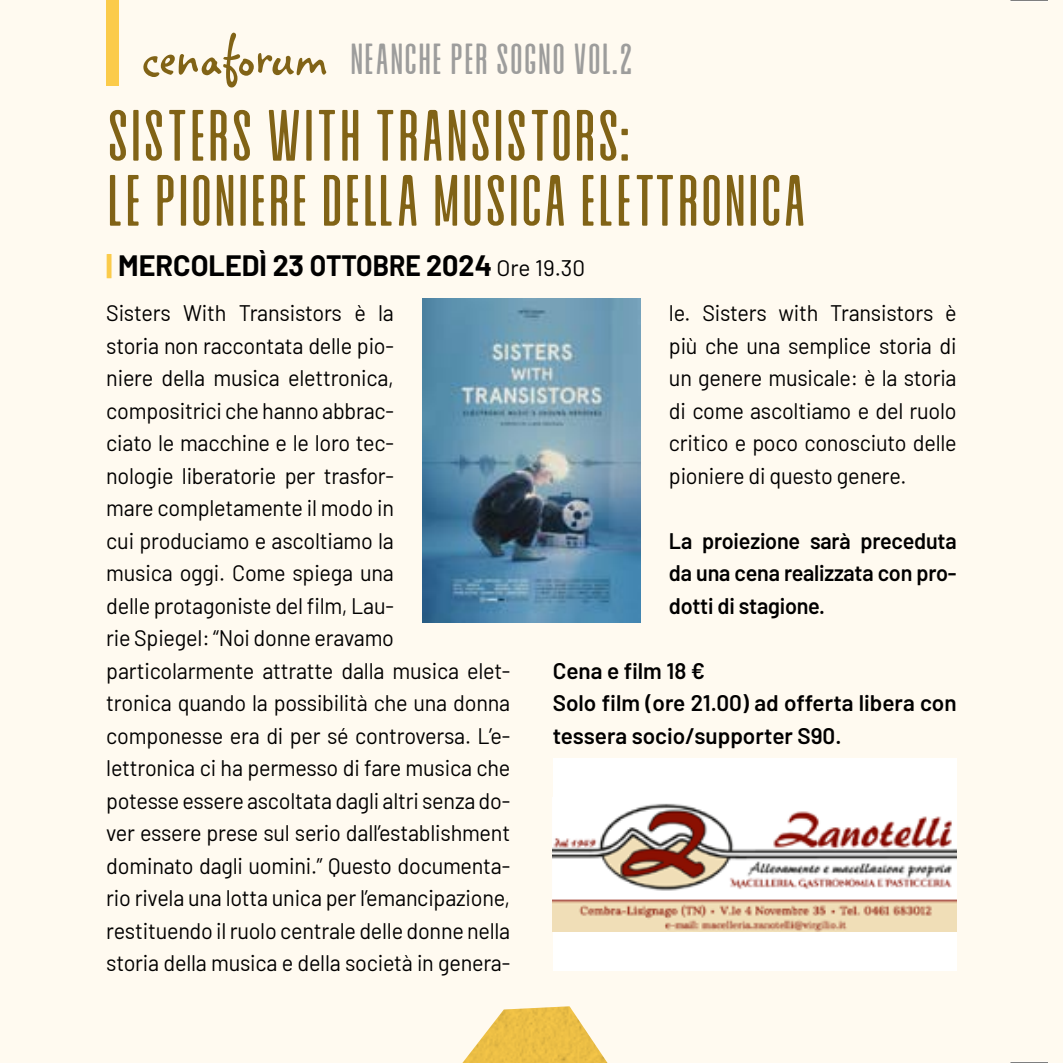
<style>
.page{position:relative;width:1063px;height:1063px;background:#fffaf0}
.page>*{position:absolute;margin:0;border:0;box-sizing:border-box;transform-origin:0 0}
.t1{font:72.5px/65px "Alvaro Condensed";color:#816316}
.t2{font:60px "Melanie BT";color:#816316}
.t3{font:43.5px "Alvaro Condensed";color:#9d9d9c}
.t4{font:700 28.75px "Barlow";color:#000}
.t5{font:22.5px/32.5px "Barlow";letter-spacing:-.01em;color:#000;scale:.96 1}
.t6{font:600 22.5px/32.5px "Barlow";letter-spacing:-.01em;color:#000}
.t7{font:600 22.5px/32.5px "Barlow";letter-spacing:-.01em;color:#000;text-align:justify;scale:.96 1}
.s1{font-weight:800;color:#fbcb4a}
.s2{font-weight:400;font-size:22.5px}
</style>
<div class="page">
<div style="left:106px;top:0;width:13px;height:86px;background:#fbcb4a"></div>
<img style="left:462px;top:1006px;width:146px;height:57px">
<div style="left:553px;top:758px;width:404px;height:213px;background:#fff"></div>
<img style="left:553px;top:803px;width:404px;height:128px">
<img style="left:422px;top:299px;width:219px;height:324px">
<hr style="left:1010px;top:0;width:38px;height:2px;background:#fff">
<hr style="left:1010px;top:1061px;width:38px;height:2px;background:#fff">
<hr style="left:1010px;top:0;width:38px;height:1px;background:#000">
<hr style="left:1010px;top:1062px;width:38px;height:1px;background:#000">
<h2 class="t2" style="left:142px;top:22px;width:188px">cenaforum</h2>
<h1 class="t1" style="left:106px;top:108px;width:702px">SISTERS WITH TRANSISTORS:<br>LE PIONIERE DELLA MUSICA ELETTRONICA</h1>
<h3 class="t3" style="left:350px;top:45px;width:285px">NEANCHE PER SOGNO VOL.2</h3>
<p class="t4" style="left:106px;top:244px;width:480px"><span class="s1">|</span> MERCOLEDÌ 23 OTTOBRE 2024 <span class="s2">Ore 19.30</span></p>
<p class="t5" style="left:106px;top:295px;width:422px">Sisters With Transistors è la<br>storia non raccontata delle pio-<br>niere della musica elettronica, compositrici che hanno abbrac-<br>ciato le macchine e le loro tec-<br>nologie liberatorie per trasfor-<br>mare completamente il modo in<br>cui produciamo e ascoltiamo la<br>musica oggi. Come spiega una<br>delle protagoniste del film, Lau-<br>rie Spiegel: “Noi donne eravamo particolarmente attratte dalla musica elet&shy;tronica quando la possibilità che una donna componesse era di per sé controversa. L’e&shy;lettronica ci ha permesso di fare musica che potesse essere ascoltata dagli altri senza do&shy;ver essere prese sul serio dall’establishment dominato dagli uomini.” Questo documenta&shy;rio rivela una lotta unica per l’emancipazione, restituendo il ruolo centrale delle donne nella storia della musica e della società in genera-</p>
<p class="t5" style="left:669px;top:295px;width:301px;text-align:justify">le. Sisters with Transistors è più che una semplice storia di un genere musicale: è la storia di come ascoltiamo e del ruolo critico e poco conosciuto delle pioniere di questo genere.</p>
<p class="t7" style="left:669px;top:522px;width:301px">La proiezione sarà preceduta da una cena realizzata con pro&shy;dotti di stagione.</p>
<p class="t6" style="left:553px;top:653px;width:405px">Cena e film 18 €<br>Solo film (ore 21.00) ad offerta libera con tessera socio/supporter S90.</p>
</div>
